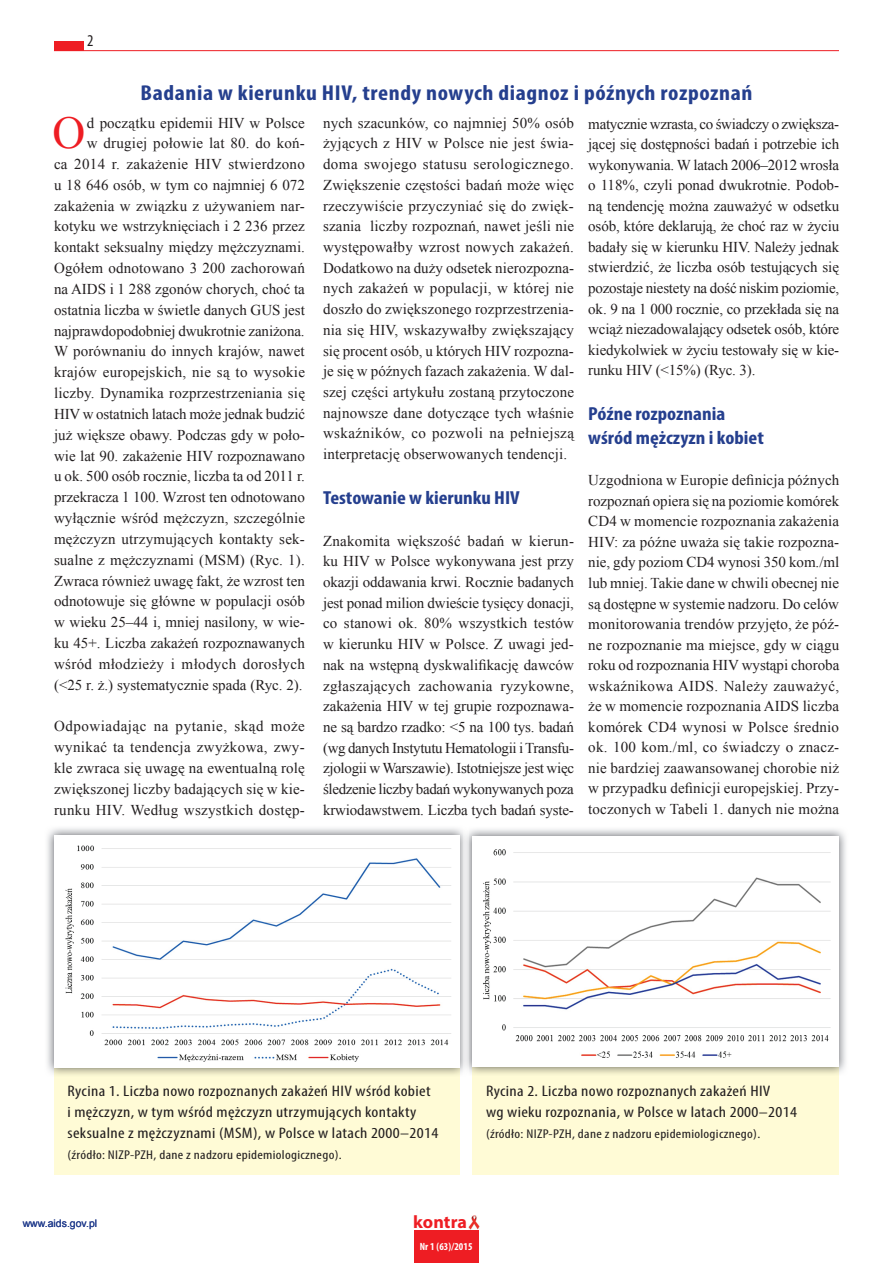
<style>
.page{position:relative;width:893px;height:1263px;background:#fff}
.page>*{position:absolute;margin:0;border:0;box-sizing:border-box;transform-origin:0 0}
.t1{font:45.6px "Times New Roman";color:#ee1d23}
.t2{font:700 condensed 21.6px "Myriad Pro";letter-spacing:.025em;color:#253f8e;scale:1.11 1}
.t3{font:700 condensed 18.9px/24.3px "Myriad Pro";color:#253f8e;scale:1.11 1}
.t4{font:700 18px "Myriad Pro";letter-spacing:.005em;color:#ee1d23}
.t5{font:condensed 16.5px "Myriad Pro";color:#231f20}
.t6{font:condensed 15.3px/21px "Myriad Pro";letter-spacing:.02em;color:#231f20;scale:1.18 1}
.t7{font:15px/20.9px "Times New Roman";color:#231f20;text-align:justify}
.t8{font:condensed 12.75px "Myriad Pro";letter-spacing:.02em;color:#231f20;scale:1.18 1}
.t9{font:10.5px "Arial";color:#253f8e}
.t10{font:700 condensed 10.5px "Myriad Pro";letter-spacing:.01em;color:#fff}
</style>
<div class="page">
<hr style="left:54px;top:50px;width:785px;height:1px;background:#ee1d23">
<div style="left:54px;top:41px;width:30px;height:10px;background:#ee1d23"></div>
<div style="left:414px;top:1230px;width:65px;height:33px;background:#ee1d23"></div>
<img style="left:468px;top:1215px;width:11px;height:14px">
<div style="left:54px;top:845px;width:405px;height:330px;background:#fffbd6"></div>
<div style="left:472px;top:844px;width:367px;height:331px;background:#fffbd6"></div>
<img style="left:47px;top:828px;width:799px;height:249px">
<img style="left:54px;top:1067px;width:405px;height:10px">
<img style="left:54px;top:835px;width:405px;height:232px">
<img style="left:472px;top:844px;width:367px;height:232px">
<img style="left:463px;top:828px;width:5px;height:248px">
<img style="left:473px;top:836px;width:366px;height:230px">
<p class="t5" style="left:87px;top:30px;width:8px">2</p>
<h2 class="t2" style="left:140px;top:79px;width:553px">Badania w kierunku HIV, trendy nowych diagnoz i późnych rozpoznań</h2>
<h1 class="t1" style="left:52px;top:102px;width:34px">O</h1>
<p class="t7" style="left:54px;top:112px;width:252px;text-align:right">d początku epidemii HIV w Polsce<br>w drugiej połowie lat 80. do koń-<br>ca 2014 r. zakażenie HIV stwierdzono u 18 646 osób, w tym co najmniej 6 072 zakażenia w związku z używaniem nar&shy;kotyku we wstrzyknięciach i 2 236 przez kontakt seksualny między mężczyznami.<br>Ogółem odnotowano 3 200 zachorowań na AIDS i 1 288 zgonów chorych, choć ta ostatnia liczba w świetle danych GUS jest najprawdopodobniej dwukrotnie zaniżona.<br>W porównaniu do innych krajów, nawet krajów europejskich, nie są to wysokie liczby. Dynamika rozprzestrzeniania się HIV w ostatnich latach może jednak budzić już większe obawy. Podczas gdy w poło&shy;wie lat 90. zakażenie HIV rozpoznawano u ok. 500 osób rocznie, liczba ta od 2011 r. przekracza 1 100. Wzrost ten odnotowano wyłącznie wśród mężczyzn, szczególnie mężczyzn utrzymujących kontakty sek&shy;sualne z mężczyznami (MSM) (Ryc. 1).<br>Zwraca również uwagę fakt, że wzrost ten odnotowuje się główne w populacji osób w wieku 25–44 i, mniej nasilony, w wie&shy;ku 45+. Liczba zakażeń rozpoznawanych wśród młodzieży i młodych dorosłych (&lt;25 r. ż.) systematycznie spada (Ryc. 2).</p>
<p class="t7" style="left:54px;top:716px;width:252px">Odpowiadając na pytanie, skąd może wynikać ta tendencja zwyżkowa, zwy&shy;kle zwraca się uwagę na ewentualną rolę zwiększonej liczby badających się w kie&shy;runku HIV. Według wszystkich dostęp-</p>
<p class="t7" style="left:323px;top:112px;width:252px">nych szacunków, co najmniej 50% osób żyjących z HIV w Polsce nie jest świa&shy;doma swojego statusu serologicznego.<br>Zwiększenie częstości badań może więc rzeczywiście przyczyniać się do zwięk&shy;szania liczby rozpoznań, nawet jeśli nie występowałby wzrost nowych zakażeń.<br>Dodatkowo na duży odsetek nierozpozna&shy;nych zakażeń w populacji, w której nie doszło do zwiększonego rozprzestrzenia&shy;nia się HIV, wskazywałby zwiększający się procent osób, u których HIV rozpozna&shy;je się w późnych fazach zakażenia. W dal&shy;szej części artykułu zostaną przytoczone najnowsze dane dotyczące tych właśnie wskaźników, co pozwoli na pełniejszą interpretację obserwowanych tendencji.</p>
<p class="t3" style="left:323px;top:485px;width:179px">Testowanie w kierunku HIV</p>
<p class="t7" style="left:323px;top:530px;width:252px">Znakomita większość badań w kierun&shy;ku HIV w Polsce wykonywana jest przy okazji oddawania krwi. Rocznie badanych jest ponad milion dwieście tysięcy donacji, co stanowi ok. 80% wszystkich testów w kierunku HIV w Polsce. Z uwagi jed&shy;nak na wstępną dyskwalifikację dawców zgłaszających zachowania ryzykowne, zakażenia HIV w tej grupie rozpoznawa&shy;ne są bardzo rzadko: &lt;5 na 100 tys. badań (wg danych Instytutu Hematologii i Transfu&shy;zjologii w Warszawie). Istotniejsze jest więc śledzenie liczby badań wykonywanych poza krwiodawstwem. Liczba tych badań syste-</p>
<p class="t7" style="left:588px;top:113px;width:253px">matycznie wzrasta, co świadczy o zwiększa&shy;jącej się dostępności badań i potrzebie ich wykonywania. W latach 2006–2012 wrosła o 118%, czyli ponad dwukrotnie. Podob&shy;ną tendencję można zauważyć w odsetku osób, które deklarują, że choć raz w życiu badały się w kierunku HIV. Należy jednak stwierdzić, że liczba osób testujących się pozostaje niestety na dość niskim poziomie, ok. 9 na 1 000 rocznie, co przekłada się na wciąż niezadowalający odsetek osób, które kiedykolwiek w życiu testowały się w kie&shy;runku HIV (&lt;15%) (Ryc. 3).</p>
<p class="t3" style="left:588px;top:401px;width:160px">Późne rozpoznania wśród mężczyzn i kobiet</p>
<p class="t7" style="left:588px;top:470px;width:252px">Uzgodniona w Europie definicja późnych rozpoznań opiera się na poziomie komórek CD4 w momencie rozpoznania zakażenia HIV: za późne uważa się takie rozpozna&shy;nie, gdy poziom CD4 wynosi 350 kom./ml lub mniej. Takie dane w chwili obecnej nie są dostępne w systemie nadzoru. Do celów monitorowania trendów przyjęto, że póź&shy;ne rozpoznanie ma miejsce, gdy w ciągu roku od rozpoznania HIV wystąpi choroba wskaźnikowa AIDS. Należy zauważyć, że w momencie rozpoznania AIDS liczba komórek CD4 wynosi w Polsce średnio ok. 100 kom./ml, co świadczy o znacz&shy;nie bardziej zaawansowanej chorobie niż w przypadku definicji europejskiej. Przy&shy;toczonych w Tabeli 1. danych nie można</p>
<p class="t6" style="left:68px;top:1080px;width:316px">Rycina 1. Liczba nowo rozpoznanych zakażeń HIV wśród kobiet<br>i mężczyzn, w tym wśród mężczyzn utrzymujących kontakty seksualne z mężczyznami (MSM), w Polsce w latach 2000–2014</p>
<p class="t8" style="left:68px;top:1147px;width:234px">(źródło: NIZP-PZH, dane z nadzoru epidemiologicznego).</p>
<p class="t6" style="left:486px;top:1080px;width:265px">Rycina 2. Liczba nowo rozpoznanych zakażeń HIV<br>wg wieku rozpoznania, w Polsce w latach 2000–2014</p>
<p class="t8" style="left:486px;top:1126px;width:234px">(źródło: NIZP-PZH, dane z nadzoru epidemiologicznego).</p>
<p class="t9" style="left:23px;top:1216px;width:76px">www.aids.gov.pl</p>
<p class="t4" style="left:413px;top:1210px;width:55px">kontra</p>
<p class="t10" style="left:420px;top:1240px;width:54px">Nr 1 (63)/2015</p>
</div>
